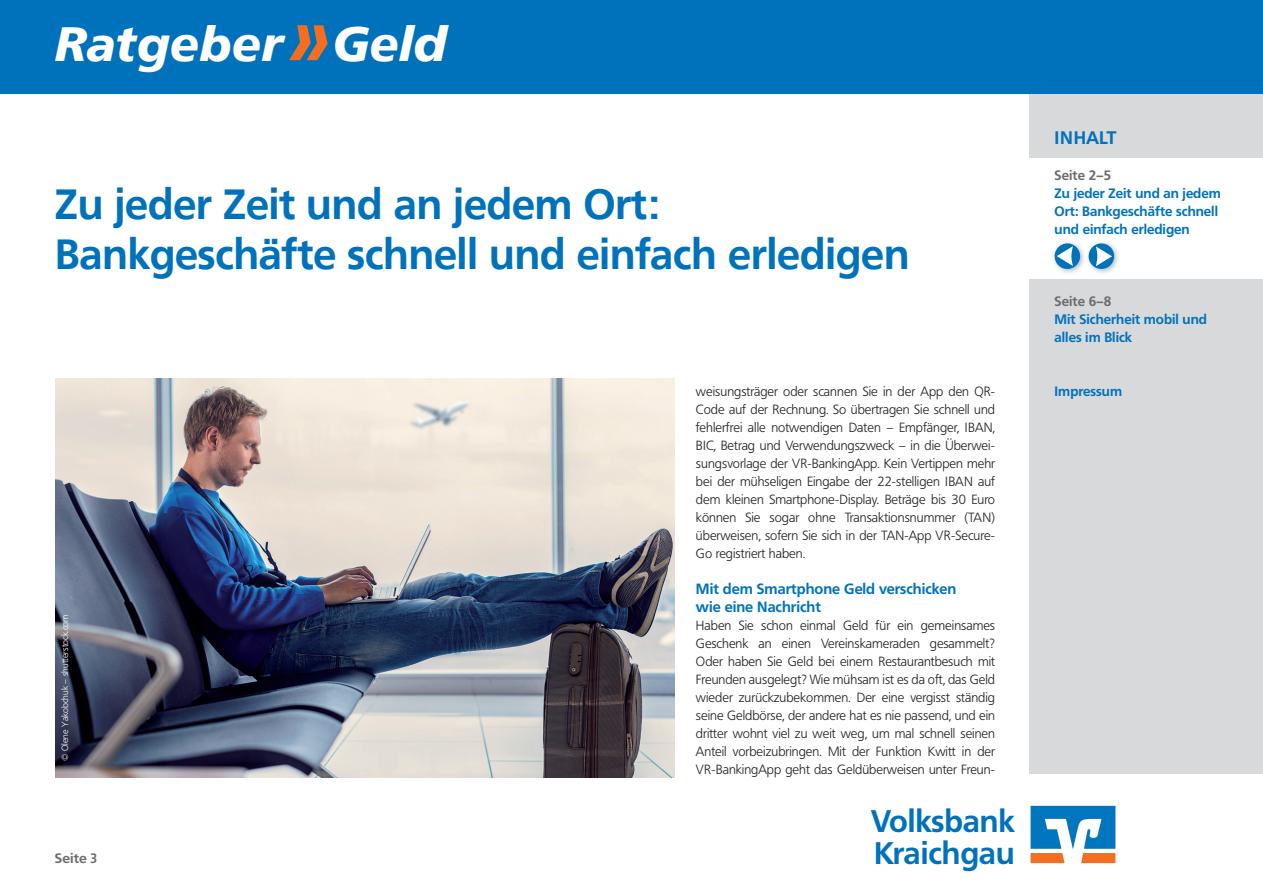
<style>
.page{position:relative;width:1263px;height:893px;background:#fff}
.page>*{position:absolute;margin:0;border:0;box-sizing:border-box;transform-origin:0 0}
.t1{font:italic 700 48px "Frutiger VR";color:#fff}
.t2{font:700 42px/49.5px "Frutiger VR";color:#0072bc}
.t3{font:700 30.9px/31.5px "Frutiger BQ";color:#0072bc}
.t4{font:700 18px "Frutiger BQ";color:#0072bc}
.t5{font:700 14.7px/18px "Frutiger BQ";color:#0072bc}
.t6{font:700 13.5px/18px "Frutiger BQ";color:#0072bc}
.t7{font:700 13.5px "Frutiger BQ";color:#6c6d70}
.t8{font:700 13.5px "Frutiger BQ";color:#6c6d70;scale:1.05 1}
.t9{font:300 13.2px/18px "Frutiger BQ";color:#231f20;text-align:justify}
.t10{font:300 9px "Frutiger BQ";color:#fff}
.s1{font-size:84.75px;color:#f36e21}
</style>
<div class="page">
<svg style="left:1030px;top:806px;width:85px;height:57px"></svg>
<div style="left:1029px;top:0;width:234px;height:774px;background:#d8d9db"></div>
<div style="left:0;top:0;width:1263px;height:94px;background:#0072bc"></div>
<img style="left:55px;top:378px;width:620px;height:399px">
<div style="left:1029px;top:158px;width:234px;height:121px;background:#fff"></div>
<img style="left:1054px;top:242px;width:64px;height:31px">
<svg style="left:1054px;top:243px;width:26px;height:26px"></svg>
<svg style="left:1057px;top:246px;width:16px;height:20px"></svg>
<img style="left:1085px;top:242px;width:1px;height:31px">
<div style="left:1089px;top:243px;width:25px;height:26px;background:#0072bc;border-radius:50%"></div>
<svg style="left:1096px;top:246px;width:16px;height:20px"></svg>
<h1 class="t1" style="left:55px;top:15px;width:393px">Ratgeber <span class="s1">»</span>Geld</h1>
<h2 class="t2" style="left:55px;top:180px;width:856px">Zu jeder Zeit und an jedem Ort:<br>Bankgeschäfte schnell und einfach erledigen</h2>
<p class="t10" style="left:60px;top:761px;width:148px;rotate:-90deg">© Olene Yakobchuk – shutterstock.com</p>
<p class="t8" style="left:55px;top:850px;width:42px">Seite 3</p>
<p class="t9" style="left:696px;top:383px;width:301px">weisungsträger oder scannen Sie in der App den QR-Code auf der Rechnung. So übertragen Sie schnell und fehlerfrei alle notwendigen Daten – Empfänger, IBAN, BIC, Betrag und Verwendungszweck – in die Überwei&shy;sungsvorlage der VR-BankingApp. Kein Vertippen mehr bei der mühseligen Eingabe der 22-stelligen IBAN auf dem kleinen Smartphone-Display. Beträge bis 30 Euro können Sie sogar ohne Transaktionsnummer (TAN) überweisen, sofern Sie sich in der TAN-App VR-Secure-Go registriert haben.</p>
<p class="t5" style="left:696px;top:580px;width:262px">Mit dem Smartphone Geld verschicken wie eine Nachricht</p>
<p class="t9" style="left:696px;top:617px;width:301px">Haben Sie schon einmal Geld für ein gemeinsames Geschenk an einen Vereinskameraden gesammelt?<br>Oder haben Sie Geld bei einem Restaurantbesuch mit Freunden ausgelegt? Wie mühsam ist es da oft, das Geld wieder zurückzubekommen. Der eine vergisst ständig seine Geldbörse, der andere hat es nie passend, und ein dritter wohnt viel zu weit weg, um mal schnell seinen Anteil vorbeizubringen. Mit der Funktion Kwitt in der VR-BankingApp geht das Geldüberweisen unter Freun-</p>
<h3 class="t3" style="left:871px;top:806px;width:145px">Volksbank<br>Kraichgau</h3>
<h3 class="t4" style="left:1054px;top:127px;width:63px">INHALT</h3>
<p class="t7" style="left:1054px;top:167px;width:58px">Seite 2–5</p>
<p class="t6" style="left:1054px;top:184px;width:168px">Zu jeder Zeit und an jedem<br>Ort: Bankgeschäfte schnell und einfach erledigen</p>
<p class="t7" style="left:1054px;top:293px;width:58px">Seite 6–8</p>
<p class="t6" style="left:1054px;top:310px;width:154px">Mit Sicherheit mobil und alles im Blick</p>
<p class="t6" style="left:1054px;top:382px;width:69px">Impressum</p>
</div>
